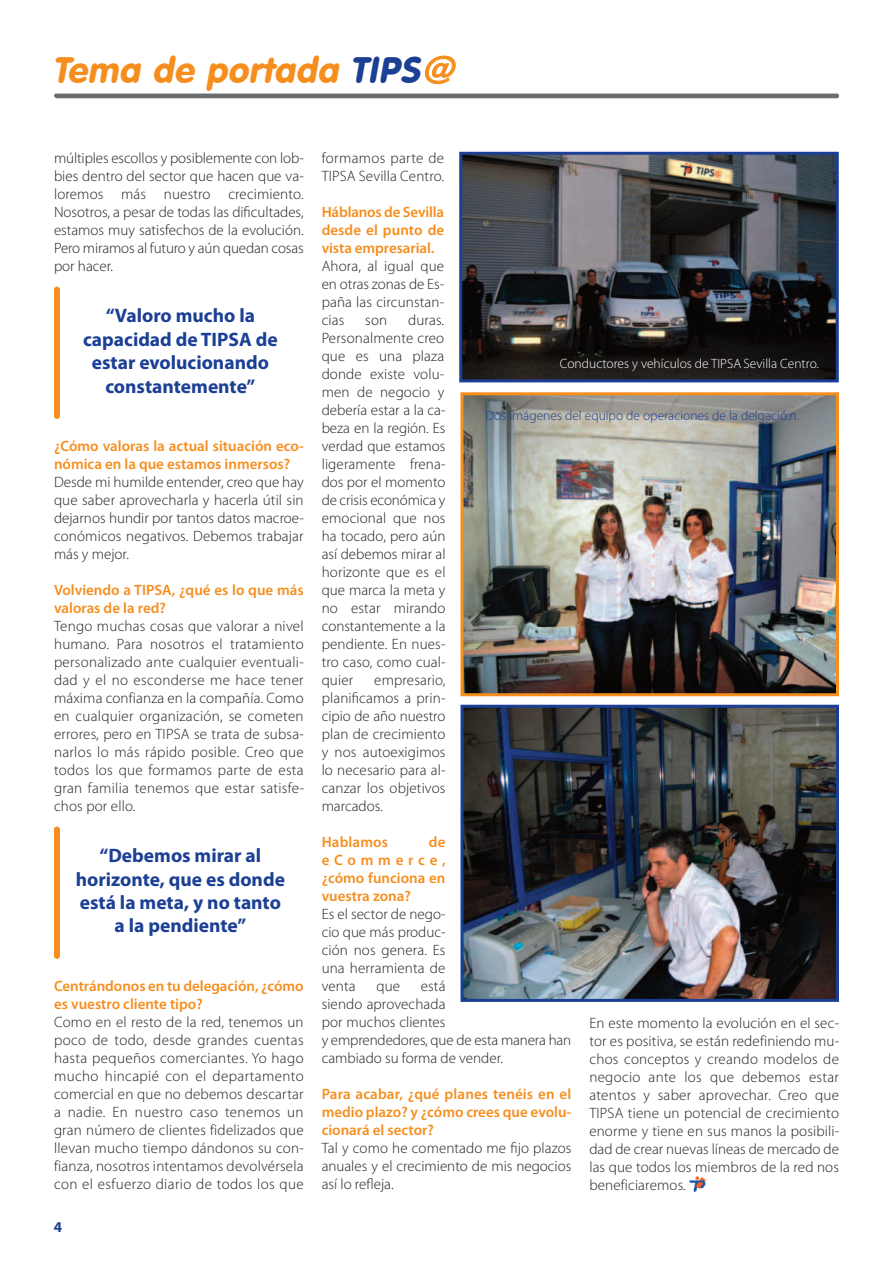
<style>
.page{position:relative;width:893px;height:1263px;background:#fff}
.page>*{position:absolute;margin:0;border:0;box-sizing:border-box;transform-origin:0 0}
.t1{font:italic 36px "VAG Rounded BT";color:#f68e1e}
.t2{font:700 19.5px/23.4px "Myriad Pro";color:#1b3f94;text-align:center}
.t3{font:300 15px/18px "Myriad Pro";letter-spacing:.01em;color:#231f20;text-align:justify}
.t4{font:600 15px/18px "Myriad Pro";color:#f68e1e}
.t5{font:700 15px "Myriad Pro";color:#1b3f94}
.t6{font:300 13.5px "Myriad Pro";color:#1b3f94}
.t7{font:300 13.5px "Myriad Pro";color:#fff}
.s1{color:#1b3f94}
.s2{font-size:31.5px}
</style>
<div class="page">
<div style="left:54px;top:826px;width:6px;height:133px;background:#f68e1e;border-radius:3px"></div>
<hr style="left:55px;top:94px;width:784px;height:4px;background:#6c6d70;border-radius:2px">
<img style="left:689px;top:1176px;width:17px;height:17px">
<div style="left:54px;top:287px;width:6px;height:132px;background:#f68e1e;border-radius:3px"></div>
<img style="left:463px;top:156px;width:372px;height:222px">
<div style="left:459px;top:152px;width:380px;height:230px;border:3px solid #1b3f94"></div>
<img style="left:464px;top:396px;width:371px;height:296px">
<div style="left:460px;top:392px;width:379px;height:304px;border:3px solid #f68e1e"></div>
<img style="left:464px;top:709px;width:371px;height:289px">
<div style="left:460px;top:705px;width:379px;height:297px;border:3px solid #1b3f94"></div>
<h1 class="t1" style="left:53px;top:47px;width:409px">Tema de portada <span class="s1">TIPS</span><span class="s2">@</span></h1>
<p class="t3" style="left:54px;top:150px;width:251px">múltiples escollos y posiblemente con lob&shy;bies dentro del sector que hacen que va&shy;loremos más nuestro crecimiento.<br>Nosotros, a pesar de todas las dificultades, estamos muy satisfechos de la evolución.<br>Pero miramos al futuro y aún quedan cosas por hacer.</p>
<h2 class="t2" style="left:83px;top:306px;width:196px">“Valoro mucho la capacidad de TIPSA de estar evolucionando constantemente”</h2>
<p class="t4" style="left:54px;top:438px;width:251px">¿Cómo valoras la actual situación eco&shy;nómica en la que estamos inmersos?</p>
<p class="t3" style="left:54px;top:474px;width:252px">Desde mi humilde entender, creo que hay que saber aprovecharla y hacerla útil sin dejarnos hundir por tantos datos macroe&shy;conómicos negativos. Debemos trabajar más y mejor.</p>
<p class="t4" style="left:54px;top:582px;width:251px">Volviendo a TIPSA, ¿qué es lo que más valoras de la red?</p>
<p class="t3" style="left:54px;top:618px;width:252px">Tengo muchas cosas que valorar a nivel humano. Para nosotros el tratamiento personalizado ante cualquier eventuali&shy;dad y el no esconderse me hace tener máxima confianza en la compañía. Como en cualquier organización, se cometen errores, pero en TIPSA se trata de subsa&shy;narlos lo más rápido posible. Creo que todos los que formamos parte de esta gran familia tenemos que estar satisfe&shy;chos por ello.</p>
<h2 class="t2" style="left:76px;top:845px;width:211px">“Debemos mirar al horizonte, que es donde está la meta, y no tanto a la pendiente”</h2>
<p class="t4" style="left:54px;top:978px;width:251px">Centrándonos en tu delegación, ¿cómo es vuestro cliente tipo?</p>
<p class="t3" style="left:54px;top:1014px;width:251px">Como en el resto de la red, tenemos un poco de todo, desde grandes cuentas hasta pequeños comerciantes. Yo hago mucho hincapié con el departamento comercial en que no debemos descartar a nadie. En nuestro caso tenemos un gran número de clientes fidelizados que llevan mucho tiempo dándonos su con&shy;fianza, nosotros intentamos devolvérsela con el esfuerzo diario de todos los que</p>
<p class="t5" style="left:54px;top:1221px;width:10px">4</p>
<p class="t3" style="left:322px;top:150px;width:124px">formamos parte de<br>TIPSA Sevilla Centro.</p>
<p class="t4" style="left:322px;top:204px;width:124px;text-align:justify">Háblanos de Sevilla desde el punto de vista empresarial.</p>
<p class="t3" style="left:322px;top:258px;width:124px">Ahora, al igual que en otras zonas de Es&shy;paña las circunstan&shy;cias</p>
<p class="t3" style="left:322px;top:312px;width:125px;text-indent:86px">duras.<br>Personalmente creo que es una plaza donde existe volu&shy;men de negocio y debería estar a la ca&shy;beza en la región. Es verdad que estamos ligeramente frena&shy;dos por el momento de crisis económica y emocional que nos ha tocado, pero aún así debemos mirar al horizonte que es el que marca la meta y no estar mirando constantemente a la pendiente. En nues&shy;tro caso, como cual&shy;quier</p>
<p class="t3" style="left:365px;top:312px;width:23px">son</p>
<p class="t7" style="left:560px;top:359px;width:261px">Conductores y vehículos de TIPSA Sevilla Centro.</p>
<p class="t6" style="left:485px;top:411px;width:315px">Dos imágenes del equipo de operaciones de la delgació.n.</p>
<p class="t3" style="left:322px;top:672px;width:125px;text-indent:53px">empresario, planificamos a prin&shy;cipio de año nuestro plan de crecimiento y nos autoexigimos lo necesario para al&shy;canzar los objetivos marcados.</p>
<p class="t4" style="left:322px;top:834px;width:68px">Hablamos</p>
<p class="t4" style="left:322px;top:834px;width:125px;text-align:justify;text-indent:107px">de eCommerce, ¿cómo funciona en vuestra zona?</p>
<p class="t3" style="left:322px;top:906px;width:126px">Es el sector de nego&shy;cio que más produc&shy;ción nos genera. Es una herramienta de venta</p>
<p class="t3" style="left:322px;top:978px;width:251px;text-align:left;text-indent:99px">está<br>siendo aprovechada<br>por muchos clientes<br>y emprendedores, que de esta manera han cambiado su forma de vender.</p>
<p class="t4" style="left:322px;top:1086px;width:251px;text-align:justify">Para acabar, ¿qué planes tenéis en el medio plazo? y ¿cómo crees que evolu&shy;cionará el sector?</p>
<p class="t3" style="left:322px;top:1140px;width:251px">Tal y como he comentado me fijo plazos anuales y el crecimiento de mis negocios así lo refleja.</p>
<p class="t3" style="left:376px;top:978px;width:25px">que</p>
<p class="t3" style="left:589px;top:1015px;width:251px">En este momento la evolución en el sec&shy;tor es positiva, se están redefiniendo mu&shy;chos conceptos y creando modelos de negocio ante los que debemos estar atentos y saber aprovechar. Creo que TIPSA tiene un potencial de crecimiento enorme y tiene en sus manos la posibili&shy;dad de crear nuevas líneas de mercado de las que todos los miembros de la red nos beneficiaremos.</p>
</div>
